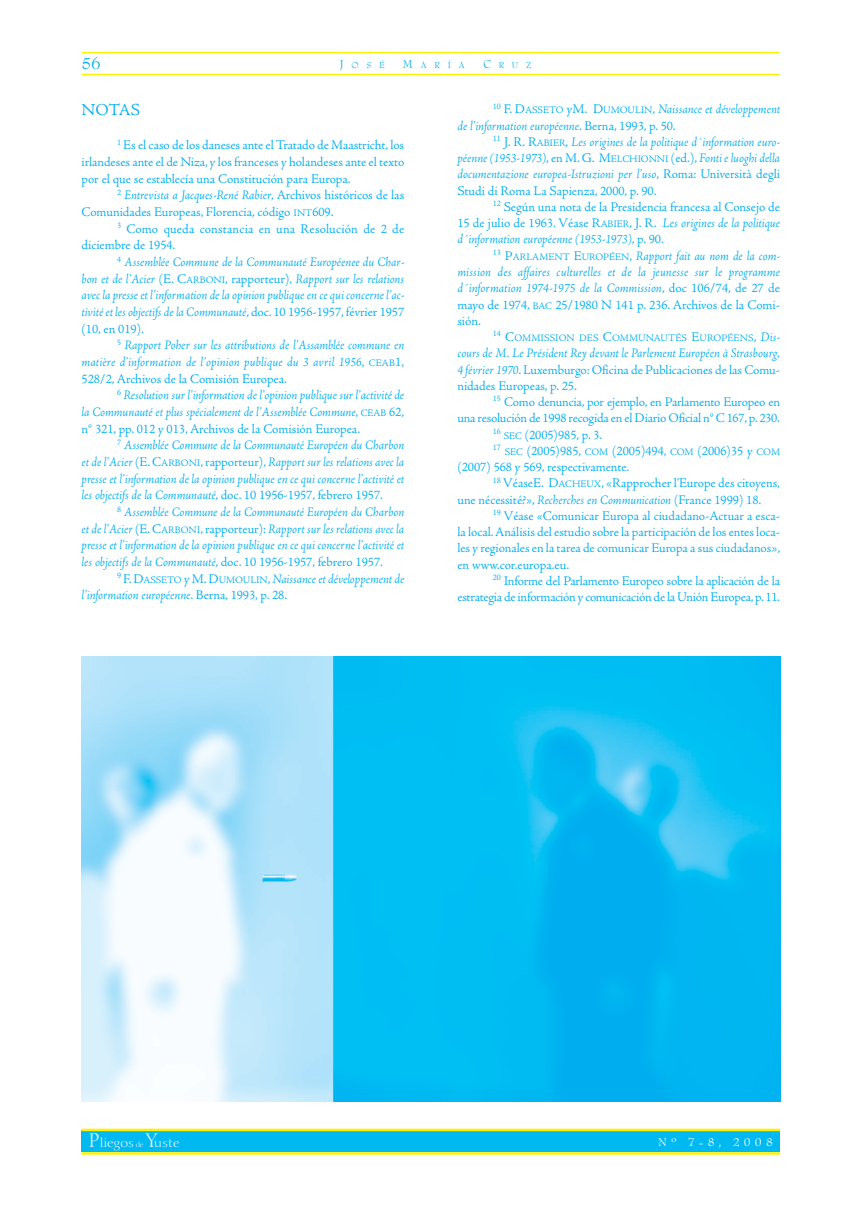
<style>
.page{position:relative;width:851px;height:1205px;background:#fff}
.page>*{position:absolute;margin:0;border:0;box-sizing:border-box;transform-origin:0 0}
.t1{font:17.5px "Adobe Jenson";letter-spacing:-.015em;color:#00adef}
.t2{font:17.5px "Bernhard Modern";color:#00adef}
.t3{font:italic 13.75px/16.6px "Adobe Jenson";color:#00adef;text-align:justify}
.t4{font:13.75px/16.6px "Adobe Jenson";letter-spacing:-.005em;color:#00adef;text-align:justify}
.t5{font:13.75px/16.6px "Adobe Jenson";letter-spacing:.015em;color:#00adef}
.t6{font:12.5px "Bernhard Modern";letter-spacing:.335em;color:#fff}
.t7{font:12.25px "Calligraphic 810 BT";color:#fff}
.t8{font:10.25px "Adobe Jenson";letter-spacing:.01em;color:#00adef}
.t9{font:9.38px "Bernhard Modern";letter-spacing:.815em;color:#00adef}
.s1{font-size:12.5px}
.s2{font-style:italic}
.s3{font-size:10.25px}
.s4{font-style:normal}
.s5{font-style:normal;font-size:10.25px}
.s6{font-size:13.75px}
.s7{font-style:italic;font-size:13.75px}
.s8{font-size:19px}
.s9{font-size:7px}
</style>
<div class="page">
<hr style="left:81px;top:74px;width:699px;height:1px;background:#fff200">
<div style="left:81px;top:1130px;width:699px;height:22px;background:#00b9f1"></div>
<hr style="left:81px;top:52px;width:699px;height:1px;background:#fff200">
<hr style="left:81px;top:1128px;width:699px;height:3px;background:#fff200">
<hr style="left:81px;top:1152px;width:699px;height:2px;background:#fff200">
<img style="left:81px;top:657px;width:699px;height:445px">
<p class="t2" style="left:81px;top:55px;width:21px">56</p>
<p class="t9" style="left:340px;top:60px;width:46px"><span class="s1">J</span>OSÉ</p>
<p class="t9" style="left:403px;top:60px;width:64px"><span class="s1">M</span>ARÍA</p>
<p class="t9" style="left:483px;top:60px;width:50px"><span class="s1">C</span>RUZ</p>
<p class="t1" style="left:81px;top:102px;width:60px">NOTAS</p>
<p class="t4" style="left:81px;top:138px;width:324px;text-indent:35px"><sup>1</sup> Es el caso de los daneses ante el Tratado de Maastricht, los irlandeses ante el de Niza, y los franceses y holandeses ante el texto por el que se establecía una Constitución para Europa.</p>
<p class="t4" style="left:81px;top:188px;width:324px;text-indent:35px"><sup>2</sup> <span class="s2">Entrevista a Jacques-René Rabier</span>, Archivos históricos de las<br>Comunidades Europeas, Florencia, código <span class="s3">INT</span>609.</p>
<p class="t5" style="left:81px;top:221px;width:324px;text-indent:35px"><sup>3</sup> Como queda constancia en una Resolución de 2 de diciembre de 1954.</p>
<p class="t3" style="left:81px;top:254px;width:324px;text-indent:35px"><sup>4</sup> Assemblée Commune de la Communauté Européenee du Char&shy;bon et de l’Acier <span class="s4">(E. C</span><span class="s5">ARBONI</span><span class="s4">, rapporteur),</span> Rapport sur les relations avec la presse et l’information de la opinion publique en ce qui concerne l’ac&shy;tivité et les objectifs de la Communauté<span class="s4">, doc. 10 1956-1957, février 1957 (10, en 019).</span></p>
<p class="t3" style="left:81px;top:338px;width:324px;text-indent:35px"><sup>5</sup> Rapport Poher sur les attributions de l’Assamblée commune en matière d’information de l’opinion publique du 3 avril 1956<span class="s4">,</span> <span class="s5">CEAB</span><span class="s4">1, 528/2, Archivos de la Comisión Europea.</span></p>
<p class="t3" style="left:81px;top:388px;width:324px;text-indent:35px"><sup>6</sup> Resolution sur l’information de l’opinion publique sur l’activité de la Communauté et plus spécialement de l’Assemblée Commune<span class="s4">,</span> <span class="s5">CEAB</span> <span class="s4">62, n° 321, pp. 012 y 013, Archivos de la Comisión Europea.</span></p>
<p class="t3" style="left:81px;top:438px;width:324px;text-indent:35px"><sup>7</sup> Assemblée Commune de la Communauté Européen du Charbon et de l’Acier <span class="s4">(E. C</span><span class="s5">ARBONI</span><span class="s4">, rapporteur),</span> Rapport sur les relations avec la presse et l’information de la opinion publique en ce qui concerne l’activité et les objectifs de la Communauté<span class="s4">, doc. 10 1956-1957, febrero 1957.</span></p>
<p class="t3" style="left:81px;top:504px;width:324px;text-indent:35px"><sup>8</sup> Assemblée Commune de la Communauté Européen du Charbon et de l’Acier <span class="s4">(E. C</span><span class="s5">ARBONI</span><span class="s4">, rapporteur):</span> Rapport sur les relations avec la presse et l’information de la opinion publique en ce qui concerne l’activité et les objectifs de la Communauté<span class="s4">, doc. 10 1956-1957, febrero 1957.</span></p>
<p class="t3" style="left:81px;top:571px;width:324px;text-indent:35px"><sup>9</sup> <span class="s4">F. D</span><span class="s5">ASSETO</span> <span class="s4">y M. D</span><span class="s5">UMOULIN</span><span class="s4">,</span> Naissance et développement de l’information européenne<span class="s4">. Berna, 1993, p. 28.</span></p>
<p class="t3" style="left:457px;top:102px;width:324px;line-height:16.2px;text-indent:35px"><sup>10</sup> <span class="s4">F. D</span><span class="s5">ASSETO</span> <span class="s4">yM. D</span><span class="s5">UMOULIN</span><span class="s4">,</span> Naissance et développement de l’information européenne<span class="s4">. Berna, 1993, p. 50.</span></p>
<p class="t3" style="left:457px;top:135px;width:324px;line-height:16.2px;text-indent:35px"><sup>11</sup> <span class="s4">J. R. R</span><span class="s5">ABIER</span><span class="s4">,</span> Les origines de la politique d´information euro&shy;péenne (1953-1973)<span class="s4">, en M. G. M</span><span class="s5">ELCHIONNI</span> <span class="s4">(ed.),</span> Fonti e luoghi della documentazione europea-Istruzioni per l’uso<span class="s4">, Roma: Università degli Studi di Roma La Sapienza, 2000, p. 90.</span></p>
<p class="t4" style="left:457px;top:200px;width:324px;line-height:16.2px;text-indent:35px"><sup>12</sup> Según una nota de la Presidencia francesa al Consejo de 15 de julio de 1963. Véase R<span class="s3">ABIER</span>, J. R. <span class="s2">Les origines de la politique d´information européenne (1953-1973)</span>, p. 90.</p>
<p class="t3" style="left:457px;top:248px;width:324px;line-height:16.2px;text-indent:35px"><sup>13</sup> <span class="s4">P</span><span class="s5">ARLAMENT</span> <span class="s4">E</span><span class="s5">UROPÉEN</span><span class="s4">,</span> Rapport fait au nom de la com&shy;mission des affaires culturelles et de la jeunesse sur le programme d´information 1974-1975 de la Commission<span class="s4">, doc 106/74, de 27 de mayo de 1974,</span> <span class="s5">BAC</span> <span class="s4">25/1980 N 141 p. 236. Archivos de la Comi&shy;sión.</span></p>
<p class="t8" style="left:493px;top:333px;width:288px"><sup>14</sup> <span class="s6">C</span>OMMISSION DES <span class="s6">C</span>OMMUNAUTÉS <span class="s6">E</span>UROPÉENS<span class="s6">,</span> <span class="s7">Dis-</span></p>
<p class="t3" style="left:457px;top:346px;width:324px;line-height:16.2px">cours de M. Le Président Rey devant le Parlement Européen à Strasbourg<span class="s4">, </span>4 février 1970<span class="s4">. Luxemburgo: Oficina de Publicaciones de las Comu&shy;nidades Europeas, p. 25.</span></p>
<p class="t4" style="left:493px;top:394px;width:289px"><sup>15</sup> Como denuncia, por ejemplo, en Parlamento Europeo en</p>
<p class="t4" style="left:457px;top:411px;width:324px">una resolución de 1998 recogida en el Diario Oficial n° C 167, p. 230.</p>
<p class="t4" style="left:493px;top:427px;width:111px"><sup>16</sup> <span class="s3">SEC</span> (2005)985, p. 3.</p>
<p class="t4" style="left:493px;top:443px;width:289px"><sup>17</sup> <span class="s3">SEC</span> (2005)985, <span class="s3">COM</span> (2005)494, <span class="s3">COM</span> (2006)35 y <span class="s3">COM</span></p>
<p class="t4" style="left:457px;top:459px;width:173px">(2007) 568 y 569, respectivamente.</p>
<p class="t4" style="left:493px;top:476px;width:289px"><sup>18</sup> VéaseE. D<span class="s3">ACHEUX</span>, «Rapprocher l’Europe des citoyens,</p>
<p class="t4" style="left:457px;top:492px;width:305px">une nécessité?», <span class="s2">Recherches en Communication</span> (France 1999) 18.</p>
<p class="t4" style="left:493px;top:508px;width:289px"><sup>19</sup> Véase «Comunicar Europa al ciudadano-Actuar a esca-</p>
<p class="t4" style="left:457px;top:524px;width:324px">la local. Análisis del estudio sobre la participación de los entes loca-</p>
<p class="t4" style="left:457px;top:541px;width:324px">les y regionales en la tarea de comunicar Europa a sus ciudadanos»,</p>
<p class="t4" style="left:457px;top:557px;width:113px">en www.cor.europa.eu.</p>
<p class="t4" style="left:493px;top:573px;width:289px"><sup>20</sup> Informe del Parlamento Europeo sobre la aplicación de la</p>
<p class="t4" style="left:457px;top:589px;width:324px">estrategia de información y comunicación de la Unión Europea, p. 11.</p>
<p class="t7" style="left:89px;top:1136px;width:92px"><span class="s8">P</span>liegos <span class="s9">de</span> <span class="s8">Y</span>uste</p>
<p class="t6" style="left:658px;top:1136px;width:116px">Nº 7-8, 2008</p>
</div>
